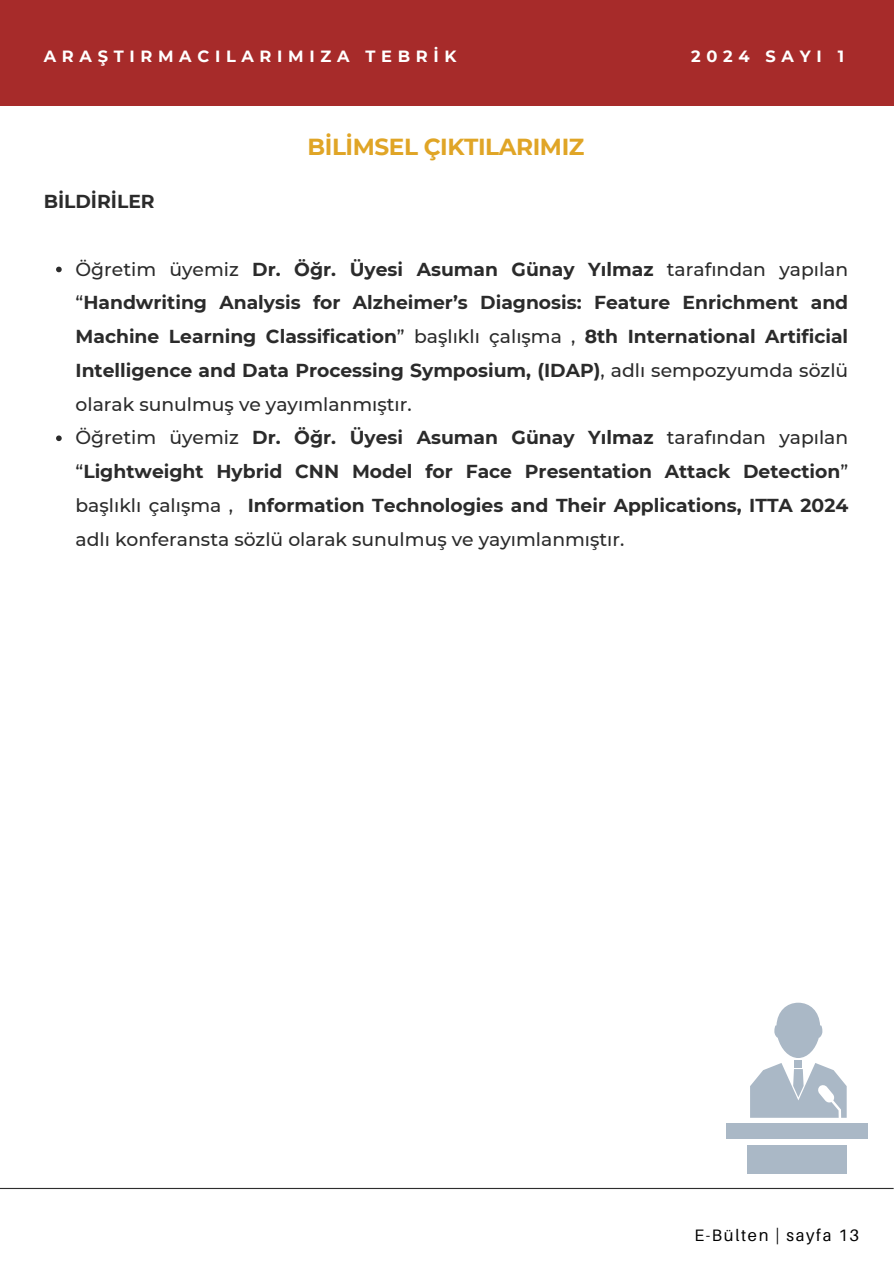
<style>
.page{position:relative;width:894px;height:1264px;background:#fff}
.page>*{position:absolute;margin:0;border:0;box-sizing:border-box;transform-origin:0 0}
.t1{font:700 23.1px "Montserrat";letter-spacing:-.02em;color:#e0a526}
.t2{font:700 18.75px/33.8px "Montserrat";color:#2b2b2b;text-align:justify}
.t3{font:16.5px "Aileron";letter-spacing:.1em;color:#000}
.t4{font:700 16.2px "Montserrat";letter-spacing:.35em;color:#fff}
.s1{font-weight:500}
</style>
<div class="page">
<hr style="left:0;top:1187px;width:893px;height:1px;background:#2e2e2e">
<div style="left:0;top:0;width:893px;height:106px;background:#a72b2a"></div>
<svg style="left:56px;top:267px;width:6px;height:5px"></svg>
<svg style="left:56px;top:435px;width:6px;height:6px"></svg>
<div style="left:726px;top:1123px;width:141px;height:15px;background:#aab8c6"></div>
<div style="left:747px;top:1145px;width:99px;height:28px;background:#aab8c6"></div>
<svg style="left:750px;top:1002px;width:96px;height:115px"></svg>
<p class="t4" style="left:44px;top:47px;width:414px">ARAŞTIRMACILARIMIZA TEBRİK</p>
<h2 class="t4" style="left:691px;top:47px;width:154px">2024 SAYI 1</h2>
<p class="t2" style="left:44px;top:184px;width:112px">BİLDİRİLER</p>
<p class="t1" style="left:307px;top:133px;width:278px">BİLİMSEL ÇIKTILARIMIZ</p>
<p class="t2" style="left:75px;top:252px;width:774px"><span class="s1">Öğreti m üyemiz</span> Dr. Öğr. Üyesi Asuman Günay Yılmaz <span class="s1">tarafından yapılan “</span>Handwriting Analysis for Alzheimer’s Diagnosis: Feature Enrichment and Machine Learning Classification<span class="s1">” başlıklı çalışma ,</span> 8th International Artificial Intelligence and Data Processing Symposium, (IDAP)<span class="s1">, adlı sempozyumda sözlü olarak sunulmuş ve yayımlanmıştır.</span></p>
<p class="t2" style="left:75px;top:421px;width:774px"><span class="s1">Öğreti m üyemiz</span> Dr. Öğr. Üyesi Asuman Günay Yılmaz <span class="s1">tarafından yapılan “</span>Lightweight Hybrid CNN Model for Face Presentation Attack Detection<span class="s1">” başlıklı çalışma ,</span> Information Technologies and Their Applications, ITTA 2024 <span class="s1">adlı konferansta sözlü olarak sunulmuş ve yayımlanmıştır.</span></p>
<h4 class="t3" style="left:694px;top:1224px;width:166px">E-Bülten | sayfa 13</h4>
</div>
